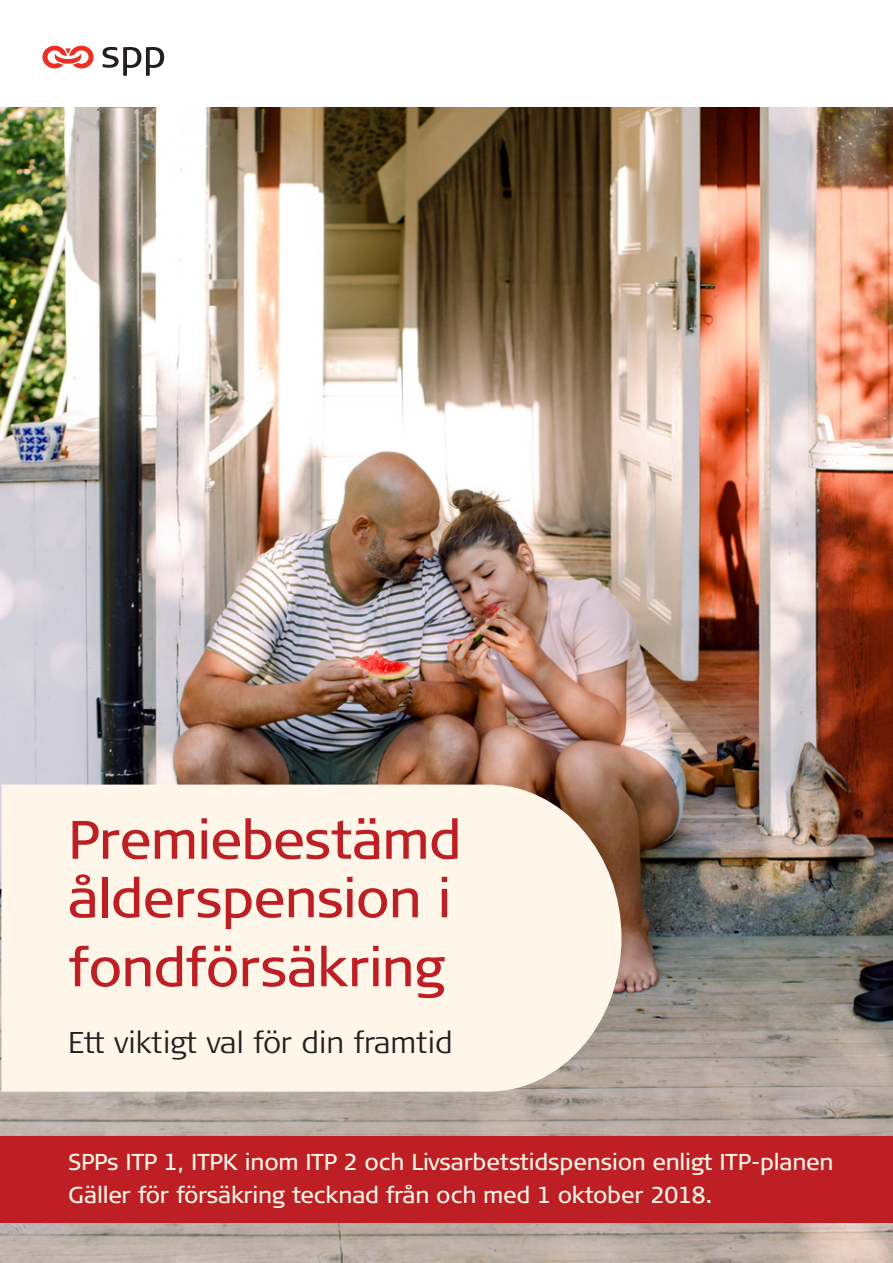
<style>
.page{position:relative;width:893px;height:1263px;background:#fff}
.page>*{position:absolute;margin:0;border:0;box-sizing:border-box;transform-origin:0 0}
._2021_Folder_Titel_1{font:54px/58.5px "Signa Pro";letter-spacing:-.02em;color:#be1f24}
._2021_Folder_Titel_2{font:300 30px "Signa Pro";letter-spacing:-.01em;color:#231f20}
._2021_Folder_Titel_2-2{font:22.95px/33px "Signa Pro";letter-spacing:-.01em;color:#fef6e8}
</style>
<div class="page">
<svg style="left:42px;top:45px;width:52px;height:24px"></svg>
<svg style="left:103px;top:47px;width:61px;height:29px"></svg>
<img style="left:0;top:107px;width:893px;height:1156px">
<div style="left:0;top:1136px;width:893px;height:86px;background:#be1f24"></div>
<div style="left:1px;top:784px;width:620px;height:307px;background:#fef6e8"></div>
<p class="_2021_Folder_Titel_1" style="left:68px;top:810px;width:395px">Premiebestämd ålderspension i</p>
<p class="_2021_Folder_Titel_1" style="left:68px;top:938px;width:378px">fondförsäkring</p>
<p class="_2021_Folder_Titel_2" style="left:68px;top:1024px;width:386px">Ett viktigt val för din framtid</p>
<p class="_2021_Folder_Titel_2-2" style="left:68px;top:1145px;width:767px">SPPs ITP 1, ITPK inom ITP 2 och Livsarbetstidspension enligt ITP-planen<br>Gäller för försäkring tecknad från och med 1 oktober 2018.</p>
</div>
